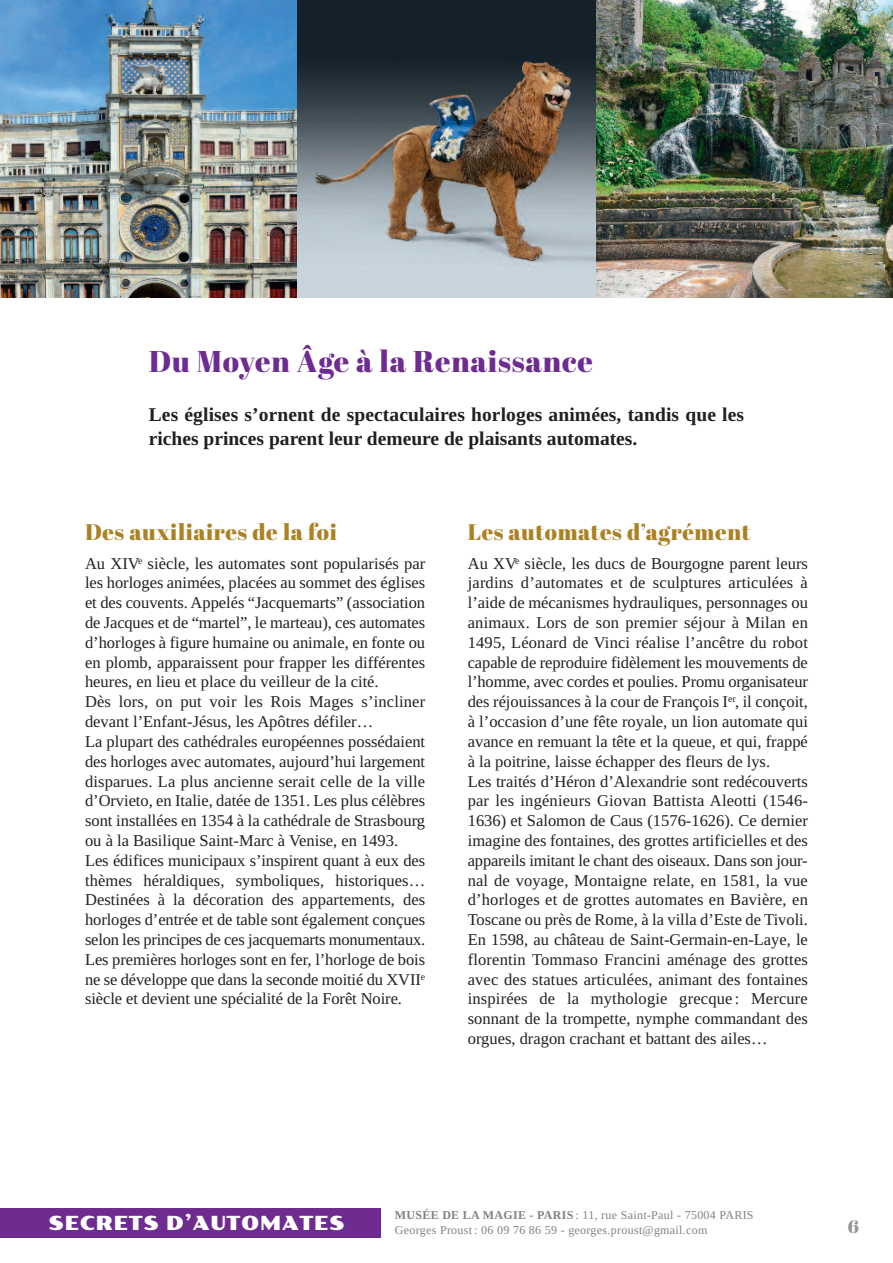
<style>
.page{position:relative;width:893px;height:1263px;background:#fff}
.page>*{position:absolute;margin:0;border:0;box-sizing:border-box;transform-origin:0 0}
.t1{font:30px "Abril Fatface";letter-spacing:.025em;color:#6e2c91}
.t2{font:22.5px "Abril Fatface";letter-spacing:.025em;color:#ab8121}
.t3{font:700 19.5px/24px "Tinos";letter-spacing:.005em;color:#231f20}
.t4{font:19.5px "Poller One";letter-spacing:.025em;color:#fff}
.t5{font:18px "Abril Fatface";color:#939598}
.t6{font:16.5px/19.8px "Tinos";color:#231f20}
.t7{font:12px "Tinos";letter-spacing:.025em;color:#808285}
.s1{font-weight:700}
</style>
<div class="page">
<div style="left:0;top:1208px;width:381px;height:29px;background:#6e2c91"></div>
<img style="left:595px;top:0;width:298px;height:298px">
<img style="left:0;top:0;width:298px;height:298px">
<img style="left:298px;top:0;width:297px;height:298px">
<h1 class="t1" style="left:149px;top:340px;width:445px">Du Moyen Âge à la Renaissance</h1>
<p class="t3" style="left:149px;top:403px;width:597px">Les églises s’ornent de spectaculaires horloges animées, tandis que les riches princes parent leur demeure de plaisants automates.</p>
<h2 class="t2" style="left:85px;top:517px;width:253px">Des auxiliaires de la foi</h2>
<p class="t6" style="left:85px;top:553px;width:342px">Au XIV<sup>e</sup> siècle, les automates sont popularisés par les horloges animées, placées au sommet des églises et des couvents. Appelés “Jacquemarts” (association de Jacques et de “martel”, le marteau), ces automates d’horloges à figure humaine ou animale, en fonte ou en plomb, apparaissent pour frapper les différentes heures, en lieu et place du veilleur de la cité.<br>Dès lors, on put voir les Rois Mages s’incliner devant l’Enfant-Jésus, les Apôtres défiler…<br>La plupart des cathédrales européennes possédaient des horloges avec automates, aujourd’hui largement disparues. La plus ancienne serait celle de la ville d’Orvieto, en Italie, datée de 1351. Les plus célèbres sont installées en 1354 à la cathédrale de Strasbourg ou à la Basilique Saint-Marc à Venise, en 1493.<br>Les édifices municipaux s’inspirent quant à eux des thèmes héraldiques, symboliques, historiques… Destinées à la décoration des appartements, des horloges d’entrée et de table sont également conçues selon les principes de ces jacquemarts monumentaux.<br>Les premières horloges sont en fer, l’horloge de bois ne se développe que dans la seconde moitié du XVII<sup>e </sup>siècle et devient une spécialité de la Forêt Noire.</p>
<h2 class="t2" style="left:468px;top:517px;width:284px">Les automates d’agrément</h2>
<p class="t6" style="left:468px;top:553px;width:342px">Au XV<sup>e</sup> siècle, les ducs de Bourgogne parent leurs jardins d’automates et de sculptures articulées à l’aide de mécanismes hydrauliques, personnages ou animaux. Lors de son premier séjour à Milan en 1495, Léonard de Vinci réalise l’ancêtre du robot capable de reproduire fidèlement les mouvements de l’homme, avec cordes et poulies. Promu organisateur des réjouissances à la cour de François I<sup>er</sup>, il conçoit, à l’occasion d’une fête royale, un lion automate qui avance en remuant la tête et la queue, et qui, frappé à la poitrine, laisse échapper des fleurs de lys.<br>Les traités d’Héron d’Alexandrie sont redécouverts par les ingénieurs Giovan Battista Aleotti (1546- 1636) et Salomon de Caus (1576-1626). Ce dernier imagine des fontaines, des grottes artificielles et des appareils imitant le chant des oiseaux. Dans son jour&shy;nal de voyage, Montaigne relate, en 1581, la vue d’horloges et de grottes automates en Bavière, en Toscane ou près de Rome, à la villa d’Este de Tivoli.<br>En 1598, au château de Saint-Germain-en-Laye, le florentin Tommaso Francini aménage des grottes avec des statues articulées, animant des fontaines inspirées de la mythologie grecque : Mercure sonnant de la trompette, nymphe commandant des orgues, dragon crachant et battant des ailes…</p>
<p class="t4" style="left:49px;top:1211px;width:298px">SECRETS D’AUTOMATES</p>
<p class="t7" style="left:395px;top:1208px;width:360px"><span class="s1">MUSÉE DE LA MAGIE - PARIS</span> : 11, rue Saint-Paul - 75004 PARIS</p>
<p class="t7" style="left:395px;top:1222px;width:314px">Georges Proust : 06 09 76 86 59 - georges.proust@gmail.com</p>
<p class="t5" style="left:848px;top:1214px;width:13px">6</p>
</div>
